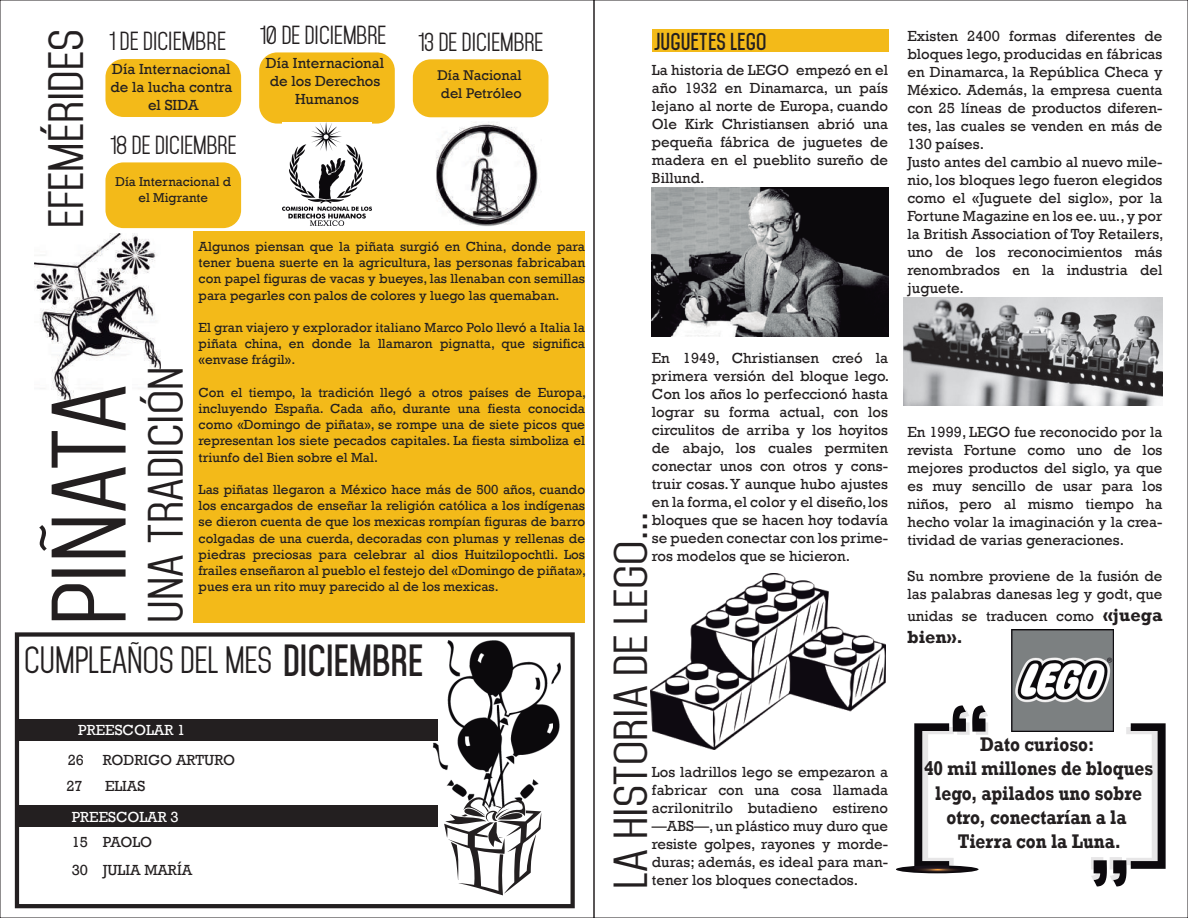
<style>
.page{position:relative;width:1188px;height:918px;background:#fff}
.page>*{position:absolute;margin:0;border:0;box-sizing:border-box;transform-origin:0 0}
.t1{font:90.45px "Mohave";color:#231f20;scale:1.14 1}
.t2{font:42.6px "Mohave";color:#231f20;scale:1.14 1}
.t3{font:40.95px "Mohave";color:#231f20;scale:1.21 1}
.t4{font:700 38.55px "Mohave";color:#231f20}
.t5{font:32.7px "Mohave";color:#231f20}
.t6{font:22.5px "Mohave";color:#231f20}
.t7{font:700 21px "Mohave";color:#231f20}
.t8{font:700 20.25px/24.3px "Rockwell";color:#231f20;text-align:center;scale:.86 1}
.t9{font:700 18px "Rockwell";color:#231f20}
.t10{font:15px/18px "Rockwell";color:#231f20;text-align:justify}
.t11{font:15px "Rockwell";color:#fff}
.t12{font:14.4px/17.4px "Rockwell";color:#231f20}
.t13{font:13.5px/16.2px "Rockwell";color:#231f20;text-align:justify}
.t14{font:13.2px/15.9px "Rockwell";color:#231f20;text-align:center}
.s1{font-weight:700;font-size:18px}
</style>
<div class="page">
<div style="left:194px;top:231px;width:391px;height:392px;background:#f3ba19"></div>
<img style="left:412px;top:640px;width:149px;height:171px">
<div style="left:17px;top:719px;width:420px;height:22px;background:#231f20"></div>
<div style="left:652px;top:29px;width:236px;height:22px;background:#f3ba19"></div>
<div style="left:105px;top:59px;width:136px;height:58px;background:#f3ba19;border-radius:18px"></div>
<div style="left:105px;top:162px;width:136px;height:66px;background:#f3ba19;border-radius:18px"></div>
<div style="left:17px;top:806px;width:420px;height:21px;background:#231f20"></div>
<div style="left:15px;top:632px;width:560px;height:276px;border:4px solid #231f20"></div>
<svg style="left:444px;top:797px;width:97px;height:98px"></svg>
<svg style="left:1091px;top:723px;width:75px;height:163px"></svg>
<svg style="left:914px;top:705px;width:74px;height:161px"></svg>
<svg style="left:896px;top:865px;width:83px;height:8px"></svg>
<div style="left:413px;top:59px;width:135px;height:58px;background:#f3ba19;border-radius:18px"></div>
<div style="left:259px;top:52px;width:136px;height:72px;background:#f3ba19;border-radius:18px"></div>
<img style="left:34px;top:234px;width:127px;height:166px">
<img style="left:282px;top:123px;width:90px;height:103px">
<img style="left:436px;top:122px;width:104px;height:104px">
<img style="left:650px;top:574px;width:235px;height:175px">
<img style="left:903px;top:298px;width:260px;height:108px">
<img style="left:1011px;top:630px;width:102px;height:102px">
<img style="left:652px;top:188px;width:236px;height:148px">
<h2 class="t2" style="left:40px;top:228px;width:176px;rotate:-90deg">EFEMÉRIDES</h2>
<h3 class="t6" style="left:109px;top:27px;width:118px">1 DE DICIEMBRE</h3>
<p class="t10" style="left:110px;top:60px;width:123px;text-align:center">Día Internacional de la lucha contra el SIDA</p>
<h3 class="t6" style="left:110px;top:131px;width:128px">18 DE DICIEMBRE</h3>
<p class="t14" style="left:115px;top:174px;width:117px">Día Internacional d el Migrante</p>
<h3 class="t6" style="left:260px;top:21px;width:128px">10 DE DICIEMBRE</h3>
<p class="t10" style="left:266px;top:54px;width:120px;text-align:center">Día Internacional de los Derechos<br>Humanos</p>
<h3 class="t6" style="left:418px;top:28px;width:127px">13 DE DICIEMBRE</h3>
<p class="t12" style="left:437px;top:67px;width:86px">Día Nacional del Petróleo</p>
<h1 class="t1" style="left:34px;top:626px;width:213px;rotate:-90deg">PIÑATA</h1>
<h2 class="t2" style="left:140px;top:623px;width:226px;rotate:-90deg">UNA TRADICIÓN</h2>
<p class="t13" style="left:199px;top:239px;width:388px">Algunos piensan que la piñata surgió en China, donde para tener buena suerte en la agricultura, las personas fabricaban con papel figuras de vacas y bueyes, las llenaban con semillas para pegarles con palos de colores y luego las quemaban.</p>
<p class="t13" style="left:199px;top:320px;width:388px">El gran viajero y explorador italiano Marco Polo llevó a Italia la piñata china, en donde la llamaron pignatta, que significa «envase frágil».</p>
<p class="t13" style="left:199px;top:384px;width:389px">Con el tiempo, la tradición llegó a otros países de Europa, incluyendo España. Cada año, durante una fiesta conocida como «Domingo de piñata», se rompe una de siete picos que representan los siete pecados capitales. La fiesta simboliza el triunfo del Bien sobre el Mal.</p>
<p class="t13" style="left:199px;top:482px;width:389px">Las piñatas llegaron a México hace más de 500 años, cuando los encargados de enseñar la religión católica a los indígenas se dieron cuenta de que los mexicas rompían figuras de barro colgadas de una cuerda, decoradas con plumas y rellenas de piedras preciosas para celebrar al dios Huitzilopochtli. Los frailes enseñaron al pueblo el festejo del «Domingo de piñata», pues era un rito muy parecido al de los mexicas.</p>
<h3 class="t5" style="left:24px;top:640px;width:250px">CUMPLEAÑOS DEL MES</h3>
<h3 class="t4" style="left:283px;top:637px;width:142px">DICIEMBRE</h3>
<p class="t11" style="left:78px;top:722px;width:109px">PREESCOLAR 1</p>
<p class="t10" style="left:68px;top:751px;width:18px">26</p>
<p class="t10" style="left:103px;top:751px;width:134px">RODRIGO ARTURO</p>
<p class="t10" style="left:66px;top:777px;width:18px">27</p>
<p class="t10" style="left:105px;top:777px;width:42px">ELIAS</p>
<p class="t11" style="left:72px;top:809px;width:109px">PREESCOLAR 3</p>
<p class="t10" style="left:72px;top:861px;width:122px">30 JULIA MARÍA</p>
<p class="t10" style="left:72px;top:833px;width:82px">15 PAOLO</p>
<h3 class="t7" style="left:654px;top:29px;width:113px">JUGUETES LEGO</h3>
<p class="t10" style="left:652px;top:61px;width:238px">La historia de LEGO empezó en el año 1932 en Dinamarca, un país lejano al norte de Europa, cuando Ole Kirk Christiansen abrió una pequeña fábrica de juguetes de madera en el pueblito sureño de Billund.</p>
<p class="t10" style="left:908px;top:28px;width:258px;text-align:left">Existen 2400 formas diferentes de bloques lego, producidas en fábricas en Dinamarca, la República Checa y<br>México. Además, la empresa cuenta con 25 líneas de productos diferen&shy;tes, las cuales se venden en más de<br>130 países.<br>Justo antes del cambio al nuevo mile&shy;nio, los bloques lego fueron elegidos como el «Juguete del siglo», por la<br>Fortune Magazine en los ee. uu., y por la British Association of Toy Retailers, uno de los reconocimientos más renombrados en la industria del juguete.</p>
<p class="t10" style="left:652px;top:349px;width:239px">En 1949, Christiansen creó la primera versión del bloque lego.<br>Con los años lo perfeccionó hasta lograr su forma actual, con los circulitos de arriba y los hoyitos de abajo, los cuales permiten conectar unos con otros y cons&shy;truir cosas. Y aunque hubo ajustes en la forma, el color y el diseño, los bloques que se hacen hoy todavía se pueden conectar con los prime&shy;ros modelos que se hicieron.</p>
<h3 class="t3" style="left:606px;top:889px;width:313px;rotate:-90deg">LA HISTORIA DE LEGO...</h3>
<p class="t10" style="left:652px;top:763px;width:238px">Los ladrillos lego se empezaron a fabricar con una cosa llamada acrilonitrilo butadieno estireno —ABS—, un plástico muy duro que resiste golpes, rayones y morde&shy;duras; además, es ideal para man&shy;tener los bloques conectados.</p>
<p class="t10" style="left:908px;top:424px;width:257px">En 1999, LEGO fue reconocido por la revista Fortune como uno de los mejores productos del siglo, ya que es muy sencillo de usar para los niños, pero al mismo tiempo ha hecho volar la imaginación y la crea&shy;tividad de varias generaciones.</p>
<p class="t10" style="left:908px;top:568px;width:256px">Su nombre proviene de la fusión de las palabras danesas leg y godt, que</p>
<p class="t10" style="left:908px;top:607px;width:256px">unidas se traducen como <span class="s1">«juega</span></p>
<p class="t9" style="left:908px;top:626px;width:57px">bien».</p>
<h3 class="t8" style="left:924px;top:732px;width:268px">Dato curioso:<br>40 mil millones de bloques lego, apilados uno sobre otro, conectarían a la<br>Tierra con la Luna.</h3>
</div>
